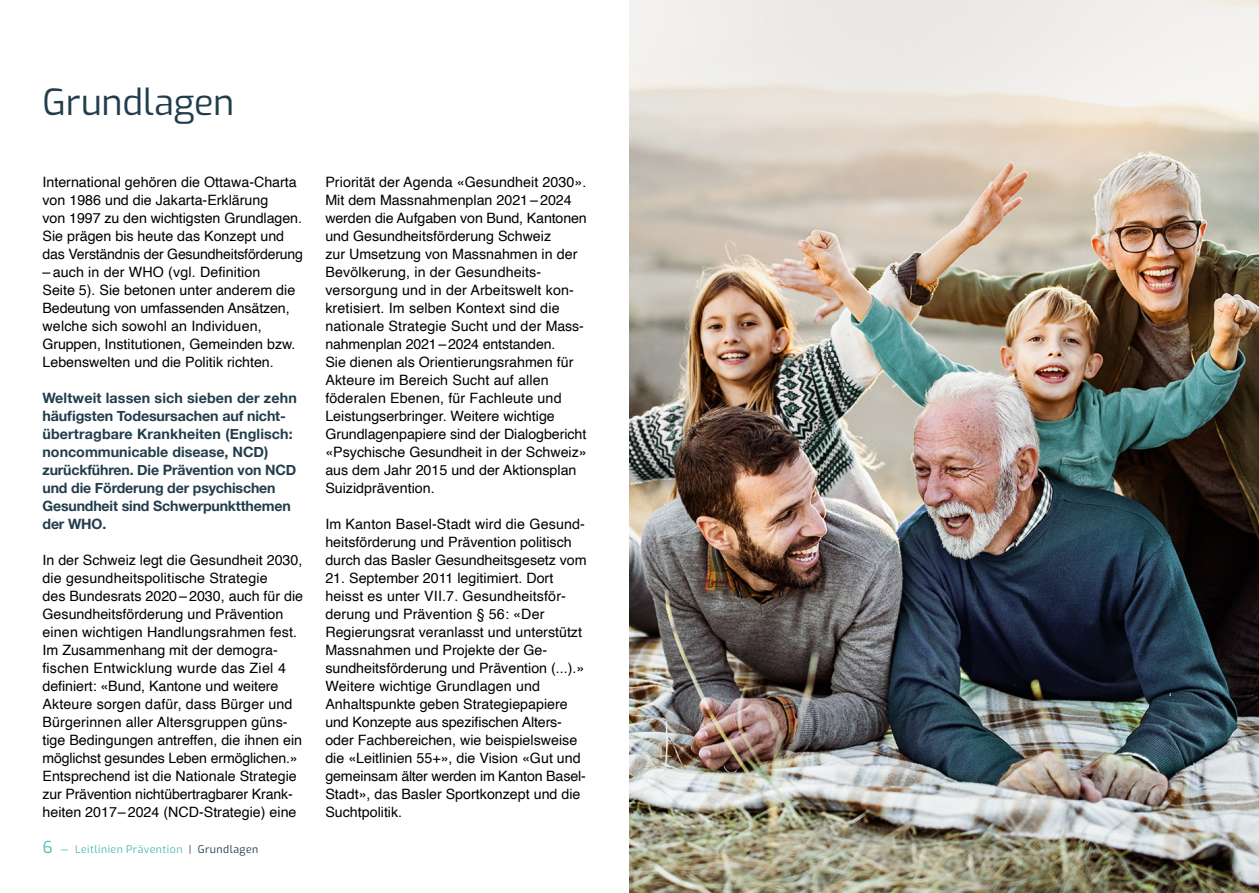
<style>
.page{position:relative;width:1259px;height:893px;background:#fff}
.page>*{position:absolute;margin:0;border:0;box-sizing:border-box;transform-origin:0 0}
.Titel_Dunkelblau{font:36px "Exo";letter-spacing:-.005em;color:#223d4c}
.Lauftext_schwarz{font:14.25px/18px "Helvetica";color:#000}
.Auszeichnung_Lauftex{font:700 14.25px/18px "Helvetica Neue";letter-spacing:-.01em;color:#223d4c}
.t1{font:10.5px "Exo";letter-spacing:.045em;color:#52bbb5}
.s1{font-size:16.5px}
.s2{color:#223d4c}
</style>
<div class="page">
<img style="left:629px;top:0;width:630px;height:893px">
<p class="Titel_Dunkelblau" style="left:43px;top:75px;width:193px">Grundlagen</p>
<p class="Lauftext_schwarz" style="left:43px;top:173px;width:262px">International gehören die Ottawa-Charta von 1986 und die Jakarta-Erklärung<br>von 1997 zu den wichtigsten Grundlagen.<br>Sie prägen bis heute das Konzept und das Verständnis der Gesundheitsförderung</p>
<p class="Lauftext_schwarz" style="left:43px;top:263px;width:255px">– auch in der WHO (vgl. Definition Seite 5). Sie betonen unter anderem die Bedeutung von umfassenden Ansätzen, welche sich sowohl an Individuen, Gruppen, Institutionen, Gemeinden bzw.<br>Lebenswelten und die Politik richten.</p>
<p class="Auszeichnung_Lauftex" style="left:43px;top:389px;width:256px">Weltweit lassen sich sieben der zehn häufigsten Todesursachen auf nicht&shy;übertragbare Krankheiten (Englisch: noncommunicable disease, NCD) zurückführen. Die Prävention von NCD und die Förderung der psychischen<br>Gesundheit sind Schwerpunktthemen der WHO.</p>
<p class="Lauftext_schwarz" style="left:43px;top:551px;width:262px">In der Schweiz legt die Gesundheit 2030, die gesundheitspolitische Strategie<br>des Bundesrats 2020 – 2030, auch für die Gesundheitsförderung und Prävention einen wichtigen Handlungsrahmen fest.<br>Im Zusammenhang mit der demogra&shy;fischen Entwicklung wurde das Ziel 4 definiert: «Bund, Kantone und weitere Akteure sorgen dafür, dass Bürger und Bürgerinnen aller Altersgruppen güns&shy;tige Bedingungen antreffen, die ihnen ein möglichst gesundes Leben ermöglichen.» Entsprechend ist die Nationale Strategie zur Prävention nichtübertragbarer Krank&shy;heiten 2017 – 2024 (NCD-Strategie) eine</p>
<p class="t1" style="left:43px;top:841px;width:217px"><span class="s1">6</span> — Leitlinien Prävention <span class="s2">| Grundlagen</span></p>
<p class="Lauftext_schwarz" style="left:325px;top:173px;width:262px">Priorität der Agenda «Gesundheit 2030».</p>
<p class="Lauftext_schwarz" style="left:325px;top:191px;width:263px">Mit dem Massnahmenplan 2021 – 2024 werden die Aufgaben von Bund, Kantonen und Gesundheitsförderung Schweiz<br>zur Umsetzung von Massnahmen in der Bevölkerung, in der Gesundheits&shy;versorgung und in der Arbeitswelt kon&shy;kretisiert. Im selben Kontext sind die nationale Strategie Sucht und der Mass&shy;nahmenplan 2021 – 2024 entstanden.<br>Sie dienen als Orientierungsrahmen für Akteure im Bereich Sucht auf allen föderalen Ebenen, für Fachleute und Leistungserbringer. Weitere wichtige Grundlagenpapiere sind der Dialogbericht «Psychische Gesundheit in der Schweiz» aus dem Jahr 2015 und der Aktionsplan Suizidprävention.</p>
<p class="Lauftext_schwarz" style="left:325px;top:515px;width:263px">Im Kanton Basel-Stadt wird die Gesund&shy;heitsförderung und Prävention politisch durch das Basler Gesundheitsgesetz vom</p>
<p class="Lauftext_schwarz" style="left:325px;top:569px;width:262px">21. September 2011 legitimiert. Dort heisst es unter VII.7. Gesundheitsför&shy;derung und Prävention § 56: «Der Regierungsrat veranlasst und unterstützt Massnahmen und Projekte der Ge&shy;sundheitsförderung und Prävention (...).» Weitere wichtige Grundlagen und Anhaltspunkte geben Strategiepapiere und Konzepte aus spezifischen Alters&shy;oder Fachbereichen, wie beispielsweise die «Leitlinien 55+», die Vision «Gut und gemeinsam älter werden im Kanton Basel-Stadt», das Basler Sportkonzept und die Suchtpolitik.</p>
</div>
